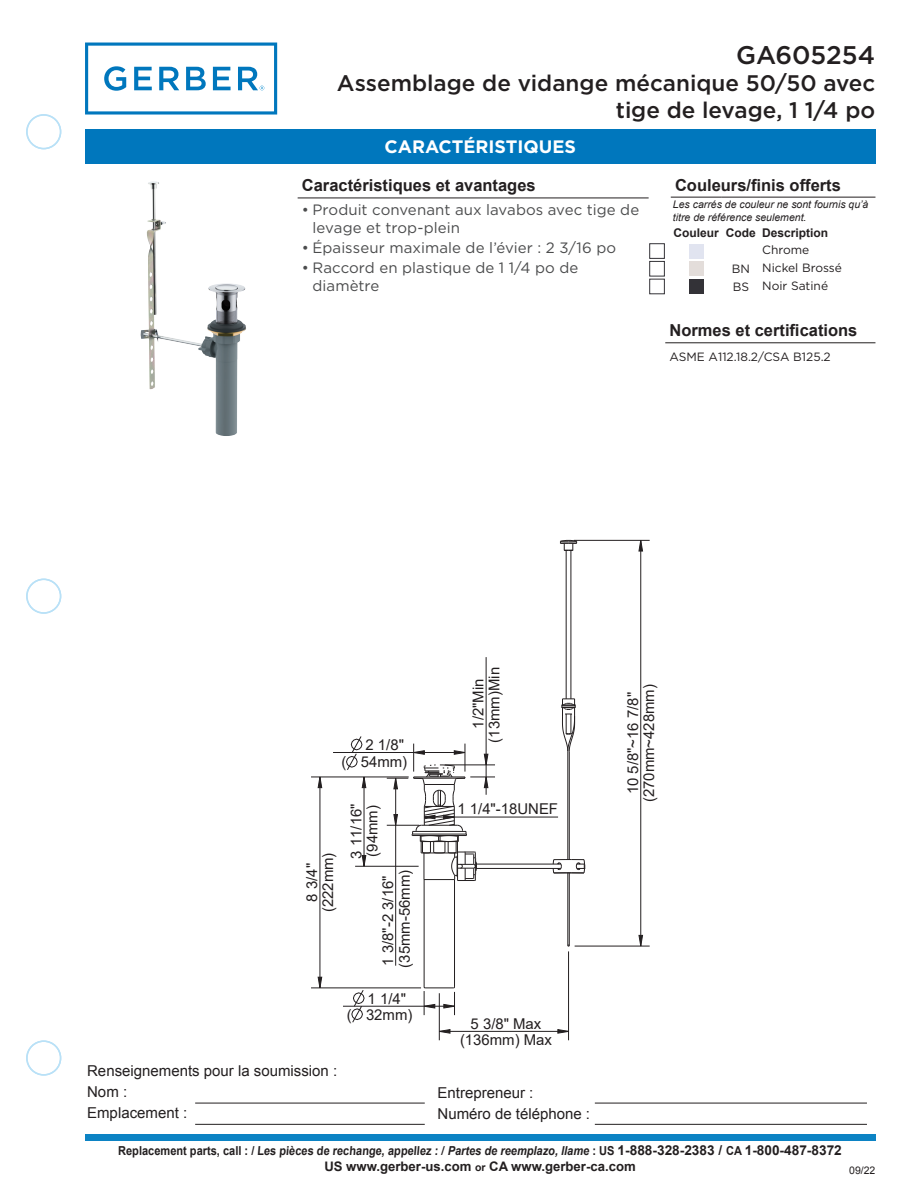
<style>
.page{position:relative;width:918px;height:1188px;background:#fff}
.page>*{position:absolute;margin:0;border:0;box-sizing:border-box;transform-origin:0 0}
.Header_headline{font:500 25.5px "Gotham";letter-spacing:-.005em;color:#231f20}
.Header_series{font:500 22.5px/27px "Gotham";color:#231f20;text-align:right}
.t1{font:700 18px "Gotham";color:#fff}
.t2{font:700 16.5px "Arial";color:#231f20}
.t3{font:15px/18px "Gotham";letter-spacing:.005em;color:#4b4c4d}
.t4{font:15px/21.3px "Arial";color:#231f20}
.t5{font:14.85px/16px "Arial";color:#231f20;text-align:center}
.t6{font:700 13.2px "Arial";color:#231f20}
.t7{font:700 12.3px "Arial";color:#231f20;scale:.89 1}
.Standard___Certifica{font:12px "Gotham";color:#231f20}
.t8{font:700 12px "Arial";color:#231f20}
.t9{font:italic 10.5px/12.6px "Arial";color:#231f20}
.t10{font:10.5px "Arial";color:#231f20}
.s1{font-style:italic}
.s2{font-size:13.65px}
.s3{font-size:10.5px}
</style>
<div class="page">
<div style="left:26px;top:114px;width:35px;height:35px;border:2px solid #b9e1f7;border-radius:50%"></div>
<div style="left:26px;top:1040px;width:35px;height:36px;border:2px solid #b9e1f7;border-radius:50%"></div>
<div style="left:26px;top:579px;width:35px;height:35px;border:2px solid #b9e1f7;border-radius:50%"></div>
<div style="left:85px;top:1135px;width:790px;height:6px;background:#0c83c4"></div>
<svg style="left:85px;top:43px;width:192px;height:72px"></svg>
<div style="left:85px;top:130px;width:790px;height:34px;background:#0077bd"></div>
<hr style="left:195px;top:1103px;width:230px;height:1px;background:#231f20">
<hr style="left:595px;top:1103px;width:272px;height:1px;background:#231f20">
<hr style="left:195px;top:1124px;width:230px;height:1px;background:#231f20">
<hr style="left:595px;top:1124px;width:272px;height:1px;background:#231f20">
<hr style="left:298px;top:198px;width:351px;height:1px;background:#231f20">
<img style="left:141px;top:183px;width:105px;height:253px">
<svg style="left:440px;top:1029px;width:11px;height:5px"></svg>
<svg style="left:557px;top:1029px;width:11px;height:5px"></svg>
<svg style="left:346px;top:736px;width:17px;height:34px"></svg>
<svg style="left:362px;top:776px;width:4px;height:12px"></svg>
<svg style="left:362px;top:855px;width:4px;height:11px"></svg>
<svg style="left:318px;top:776px;width:4px;height:12px"></svg>
<svg style="left:318px;top:977px;width:4px;height:11px"></svg>
<svg style="left:351px;top:990px;width:14px;height:33px"></svg>
<svg style="left:638px;top:935px;width:5px;height:11px"></svg>
<svg style="left:638px;top:541px;width:5px;height:11px"></svg>
<hr style="left:424px;top:880px;width:1px;height:107px;background:#231f20">
<hr style="left:454px;top:880px;width:1px;height:107px;background:#231f20">
<hr style="left:476px;top:868px;width:85px;height:1px;background:#231f20">
<hr style="left:476px;top:864px;width:85px;height:1px;background:#231f20">
<hr style="left:566px;top:550px;width:1px;height:149px;background:#231f20">
<hr style="left:568px;top:751px;width:1px;height:109px;background:#231f20">
<hr style="left:568px;top:873px;width:1px;height:72px;background:#231f20">
<hr style="left:569px;top:751px;width:1px;height:109px;background:#231f20">
<hr style="left:569px;top:873px;width:1px;height:72px;background:#231f20">
<hr style="left:571px;top:550px;width:1px;height:149px;background:#231f20">
<svg style="left:560px;top:540px;width:18px;height:11px"></svg>
<svg style="left:553px;top:859px;width:33px;height:15px"></svg>
<svg style="left:561px;top:699px;width:15px;height:53px"></svg>
<hr style="left:320px;top:777px;width:1px;height:211px;background:#231f20">
<hr style="left:439px;top:1031px;width:130px;height:1px;background:#231f20">
<hr style="left:343px;top:1006px;width:112px;height:1px;background:#231f20">
<hr style="left:364px;top:777px;width:1px;height:89px;background:#231f20">
<hr style="left:311px;top:988px;width:110px;height:1px;background:#231f20">
<hr style="left:395px;top:778px;width:1px;height:188px;background:#231f20">
<hr style="left:575px;top:946px;width:75px;height:1px;background:#231f20">
<hr style="left:439px;top:993px;width:1px;height:47px;background:#231f20">
<svg style="left:424px;top:986px;width:31px;height:29px"></svg>
<hr style="left:355px;top:866px;width:64px;height:1px;background:#231f20">
<hr style="left:486px;top:657px;width:1px;height:138px;background:#231f20">
<hr style="left:424px;top:817px;width:134px;height:1px;background:#231f20">
<hr style="left:568px;top:951px;width:1px;height:89px;background:#231f20">
<hr style="left:311px;top:777px;width:98px;height:1px;background:#231f20">
<svg style="left:387px;top:744px;width:108px;height:137px"></svg>
<hr style="left:445px;top:765px;width:50px;height:1px;background:#231f20">
<hr style="left:333px;top:752px;width:132px;height:1px;background:#231f20">
<hr style="left:641px;top:540px;width:1px;height:406px;background:#231f20">
<hr style="left:574px;top:540px;width:76px;height:1px;background:#231f20">
<hr style="left:671px;top:197px;width:51px;height:1px;background:#231f20">
<hr style="left:722px;top:197px;width:38px;height:1px;background:#231f20">
<hr style="left:760px;top:197px;width:115px;height:1px;background:#231f20">
<div style="left:649px;top:243px;width:16px;height:16px;border:1px solid #333237"></div>
<div style="left:689px;top:244px;width:15px;height:14px;background:#e1e4f0"></div>
<div style="left:649px;top:261px;width:16px;height:15px;border:1px solid #333237"></div>
<div style="left:689px;top:261px;width:15px;height:15px;background:#e3ddda"></div>
<div style="left:649px;top:279px;width:16px;height:15px;border:1px solid #333237"></div>
<div style="left:689px;top:279px;width:15px;height:15px;background:#333237"></div>
<hr style="left:665px;top:343px;width:210px;height:1px;background:#231f20">
<p class="Header_headline" style="left:736px;top:38px;width:141px">GA605254</p>
<p class="Header_series" style="left:337px;top:69px;width:540px">Assemblage de vidange mécanique 50/50 avec tige de levage, 1 1/4 po</p>
<p class="t1" style="left:385px;top:135px;width:193px">CARACTÉRISTIQUES</p>
<p class="t2" style="left:302px;top:174px;width:235px">Caractéristiques et avantages</p>
<p class="t3" style="left:313px;top:200px;width:328px;text-indent:-11px">• Produit convenant aux lavabos avec tige de levage et trop-plein</p>
<p class="t3" style="left:302px;top:238px;width:316px">• Épaisseur maximale de l’évier : 2 3/16 po</p>
<p class="t3" style="left:313px;top:259px;width:267px;text-indent:-11px">• Raccord en plastique de 1 1/4 po de diamètre</p>
<p class="t2" style="left:675px;top:174px;width:167px">Couleurs/finis offerts</p>
<p class="t9" style="left:673px;top:198px;width:197px">Les carrés de couleur ne sont fournis qu’à titre de référence seulement.</p>
<p class="t8" style="left:674px;top:224px;width:47px">Couleur</p>
<p class="t8" style="left:726px;top:224px;width:31px">Code</p>
<p class="t8" style="left:762px;top:224px;width:68px">Description</p>
<p class="Standard___Certifica" style="left:762px;top:242px;width:49px">Chrome</p>
<p class="Standard___Certifica" style="left:732px;top:261px;width:20px">BN</p>
<p class="Standard___Certifica" style="left:762px;top:260px;width:81px">Nickel Brossé</p>
<p class="Standard___Certifica" style="left:733px;top:279px;width:18px">BS</p>
<p class="Standard___Certifica" style="left:762px;top:278px;width:67px">Noir Satiné</p>
<p class="t2" style="left:670px;top:319px;width:189px">Normes et certifications</p>
<p class="Standard___Certifica" style="left:670px;top:350px;width:163px">ASME A112.18.2/CSA B125.2</p>
<p class="t5" style="left:342px;top:736px;width:67px;line-height:17.2px;text-align:right">2 1/8"<br>( 54mm)</p>
<p class="t5" style="left:304px;top:912px;width:61px;rotate:-90deg">8 3/4" (222mm)</p>
<p class="t5" style="left:348px;top:859px;width:57px;text-align:left;rotate:-90deg">3 11/16" (94mm)</p>
<p class="t5" style="left:379px;top:968px;width:99px;line-height:16.6px;text-align:left;rotate:-90deg">1 3/8"-2 3/16" (35mm-56mm)</p>
<p class="t5" style="left:347px;top:990px;width:67px;text-align:left;text-indent:21px">1 1/4" ( 32mm)</p>
<p class="t4" style="left:87px;top:1060px;width:252px">Renseignements pour la soumission :<br>Nom :</p>
<p class="t5" style="left:470px;top:743px;width:77px;rotate:-90deg">1/2"Min (13mm)Min</p>
<p class="t5" style="left:457px;top:801px;width:102px">1 1/4"-18UNEF</p>
<p class="t5" style="left:460px;top:1015px;width:93px">5 3/8" Max (136mm) Max</p>
<p class="t4" style="left:438px;top:1082px;width:97px">Entrepreneur :</p>
<p class="t4" style="left:87px;top:1102px;width:102px">Emplacement :</p>
<p class="t4" style="left:438px;top:1103px;width:154px">Numéro de téléphone :</p>
<p class="t5" style="left:625px;top:802px;width:120px;rotate:-90deg">10 5/8"~16 7/8" (270mm~428mm)</p>
<p class="t7" style="left:118px;top:1143px;width:815px">Replacement parts, call : / Les pièces de rechange, appellez : / <span class="s1">Partes de reemplazo, llame</span> : US <span class="s2">1-888-328-2383 /</span> CA <span class="s2">1-800-487-8372</span></p>
<p class="t6" style="left:324px;top:1158px;width:313px">US www.gerber-us.com <span class="s3">or</span> CA www.gerber-ca.com</p>
<p class="t10" style="left:849px;top:1163px;width:28px">09/22</p>
</div>
